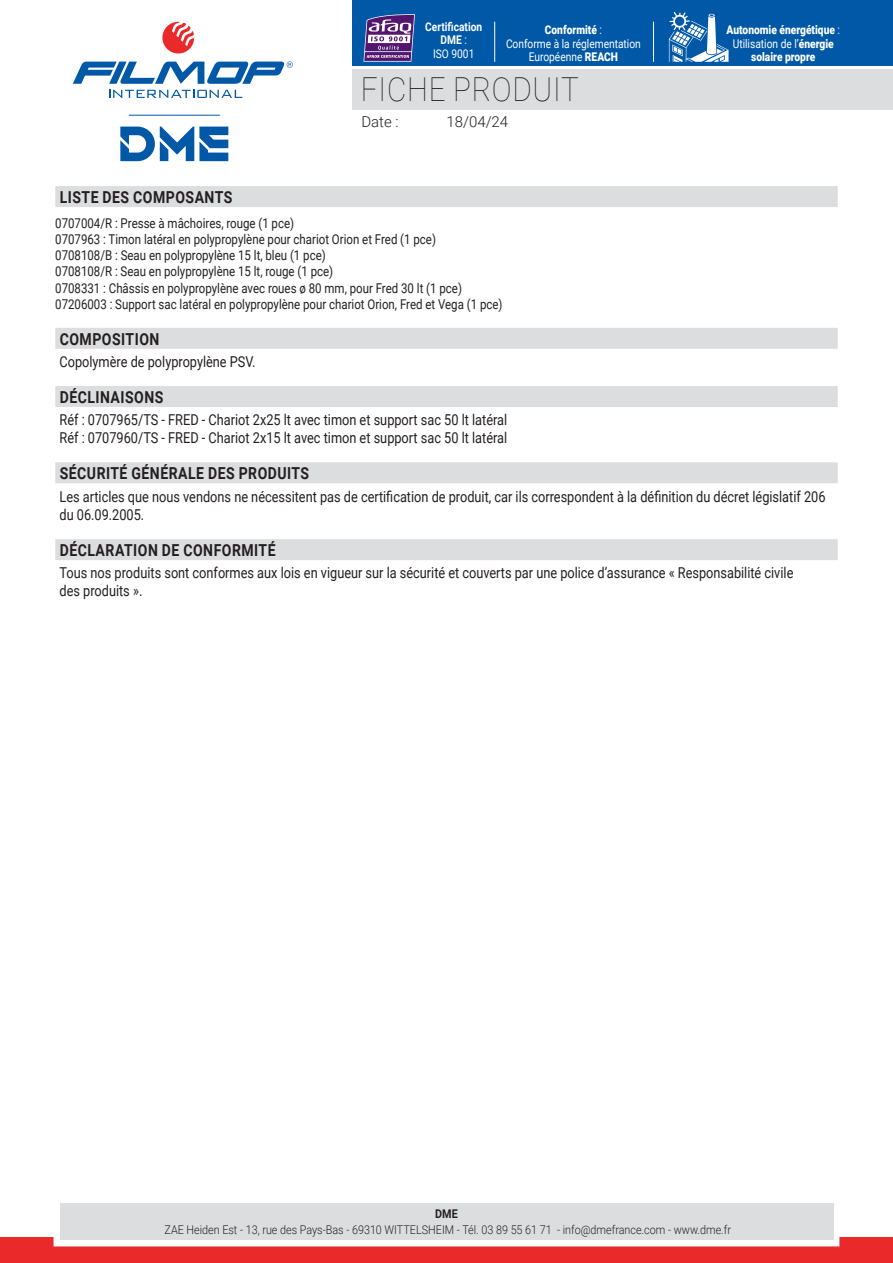
<style>
.page{position:relative;width:893px;height:1263px;background:#fff}
.page>*{position:absolute;margin:0;border:0;box-sizing:border-box;transform-origin:0 0}
.t1{font:100 33px "Roboto";letter-spacing:.025em;color:#231f20;scale:.9 1}
.t2{font:700 16.5px "Roboto";letter-spacing:.035em;color:#231f20;scale:.85 1}
.t3{font:15px/18px "Roboto";color:#231f20;scale:.85 1}
.t4{font:300 15px "Roboto";color:#231f20}
.t5{font:13.5px/16.2px "Roboto";color:#231f20;scale:.85 1}
.t6{font:300 12px "Roboto";color:#231f20;scale:.9 1}
.t7{font:900 12px/13.5px "Roboto";color:#fff;text-align:center;scale:.85 1}
.t8{font:12px/13.5px "Roboto";color:#fff;text-align:center;scale:.85 1}
.t9{font:700 12px/13.5px "Roboto";color:#fff;text-align:center;scale:.85 1}
.t10{font:700 12px "Roboto";color:#231f20;scale:.9 1}
.s1{font-weight:400}
.s2{font-weight:900}
</style>
<div class="page">
<div style="left:353px;top:69px;width:540px;height:40px;background:#dcdddf"></div>
<svg style="left:109px;top:90px;width:133px;height:8px"></svg>
<svg style="left:162px;top:22px;width:32px;height:32px"></svg>
<svg style="left:73px;top:61px;width:220px;height:23px"></svg>
<div style="left:353px;top:0;width:540px;height:66px;background:#0158a6"></div>
<div style="left:0;top:1237px;width:893px;height:26px;background:#e9292a"></div>
<div style="left:54px;top:1197px;width:785px;height:49px;border:12px solid #fff"></div>
<div style="left:60px;top:1203px;width:773px;height:37px;background:#dcdddf"></div>
<svg style="left:120px;top:126px;width:108px;height:35px"></svg>
<hr style="left:129px;top:115px;width:91px;height:1px;background:#0158a6">
<hr style="left:653px;top:22px;width:1px;height:40px;background:#fff">
<hr style="left:494px;top:22px;width:1px;height:40px;background:#fff">
<svg style="left:669px;top:12px;width:59px;height:50px"></svg>
<svg style="left:363px;top:14px;width:52px;height:48px;background:#7a619e"></svg>
<hr style="left:365px;top:51px;width:46px;height:1px;background:#fff">
<div style="left:55px;top:186px;width:783px;height:21px;background:#dcdddf"></div>
<div style="left:55px;top:328px;width:783px;height:21px;background:#dcdddf"></div>
<div style="left:55px;top:386px;width:783px;height:21px;background:#dcdddf"></div>
<div style="left:55px;top:462px;width:783px;height:21px;background:#dcdddf"></div>
<div style="left:55px;top:539px;width:783px;height:21px;background:#dcdddf"></div>
<p class="t9" style="left:425px;top:19px;width:68px">Certification<br>DME <span class="s1">:<br>ISO 9001</span></p>
<p class="t7" style="left:727px;top:23px;width:135px">Autonomie énergétique <span class="s1">:<br>Utilisation de l’</span>énergie solaire propre</p>
<p class="t8" style="left:506px;top:23px;width:160px"><span class="s2">Conformité</span> :<br>Conforme à la réglementation<br>Européenne <span class="s2">REACH</span></p>
<h1 class="t1" style="left:361px;top:66px;width:244px">FICHE PRODUIT</h1>
<p class="t4" style="left:361px;top:111px;width:39px">Date :</p>
<p class="t4" style="left:446px;top:111px;width:63px">18/04/24</p>
<p class="t2" style="left:60px;top:186px;width:205px">LISTE DES COMPOSANTS</p>
<p class="t5" style="left:55px;top:214px;width:528px">0707004/R : Presse à mâchoires, rouge (1 pce)<br>0707963 : Timon latéral en polypropylène pour chariot Orion et Fred (1 pce)<br>0708108/B : Seau en polypropylène 15 lt, bleu (1 pce)<br>0708108/R : Seau en polypropylène 15 lt, rouge (1 pce)<br>0708331 : Châssis en polypropylène avec roues ø 80 mm, pour Fred 30 lt (1 pce)<br>07206003 : Support sac latéral en polypropylène pour chariot Orion, Fred et Vega (1 pce)</p>
<p class="t2" style="left:60px;top:327px;width:119px">COMPOSITION</p>
<p class="t3" style="left:60px;top:352px;width:232px">Copolymère de polypropylène PSV.</p>
<p class="t2" style="left:60px;top:386px;width:123px">DÉCLINAISONS</p>
<p class="t3" style="left:60px;top:410px;width:528px">Réf : 0707965/TS - FRED - Chariot 2x25 lt avec timon et support sac 50 lt latéral<br>Réf : 0707960/TS - FRED - Chariot 2x15 lt avec timon et support sac 50 lt latéral</p>
<p class="t2" style="left:60px;top:462px;width:295px">SÉCURITÉ GÉNÉRALE DES PRODUITS</p>
<p class="t3" style="left:60px;top:487px;width:903px">Les articles que nous vendons ne nécessitent pas de certification de produit, car ils correspondent à la définition du décret législatif 206 du 06.09.2005.</p>
<p class="t2" style="left:60px;top:539px;width:256px">DÉCLARATION DE CONFORMITÉ</p>
<p class="t3" style="left:60px;top:563px;width:865px">Tous nos produits sont conformes aux lois en vigueur sur la sécurité et couverts par une police d’assurance « Responsabilité civile des produits ».</p>
<p class="t10" style="left:435px;top:1205px;width:27px">DME</p>
<p class="t6" style="left:164px;top:1222px;width:631px">ZAE Heiden Est - 13, rue des Pays-Bas - 69310 WITTELSHEIM - Tél. 03 89 55 61 71 - info@dmefrance.com - www.dme.fr</p>
</div>
